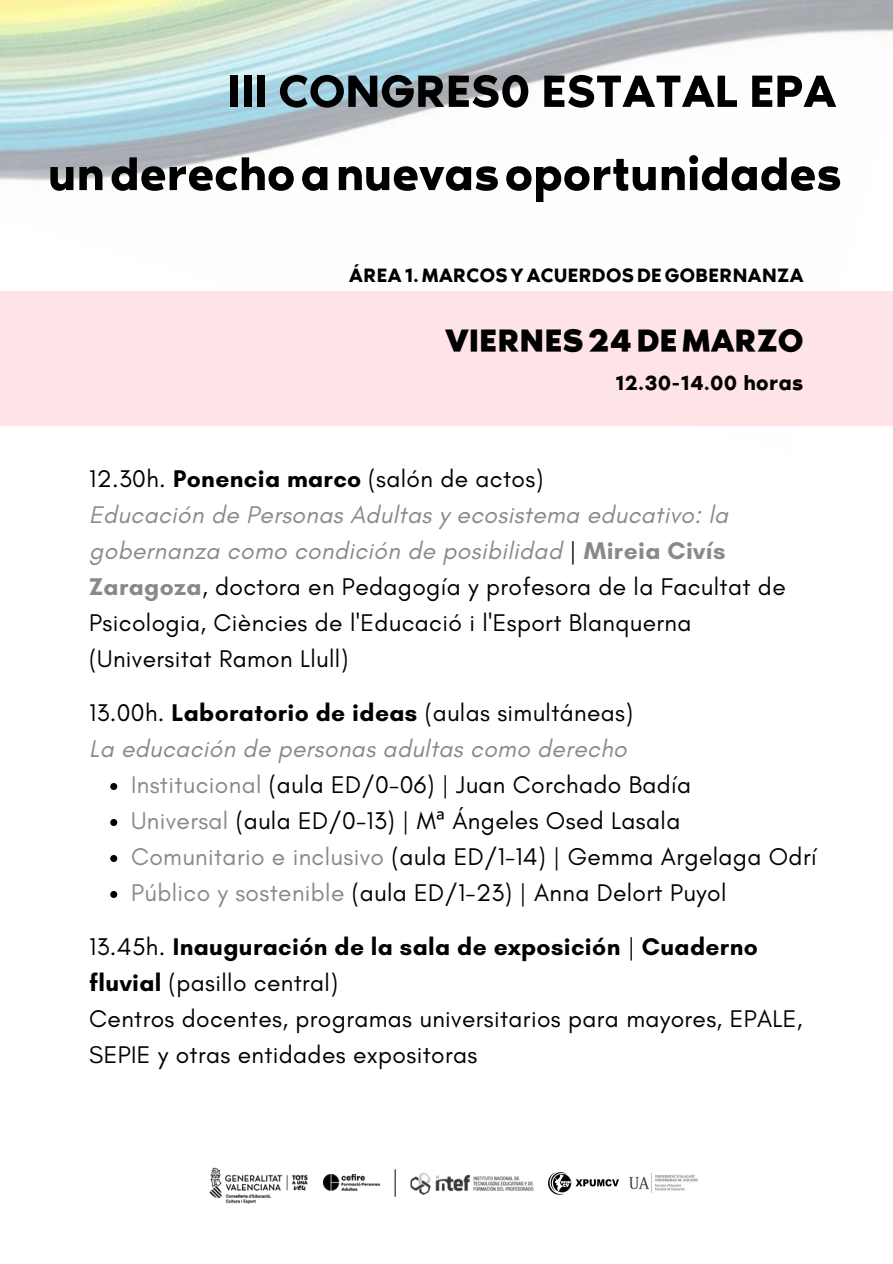
<style>
.page{position:relative;width:893px;height:1264px;background:#fff}
.page>*{position:absolute;margin:0;border:0;box-sizing:border-box;transform-origin:0 0}
.t1{font:60px/83.2px "RTL Media Pro Regular";color:#000;text-align:right}
.t2{font:39.3px "RTL Media Pro Medium";letter-spacing:.015em;color:#000}
.t3{font:26.55px "RTL Media Pro Regular";letter-spacing:.015em;color:#000}
.t4{font:25.2px "RTL Media Pro Regular";letter-spacing:.015em;color:#000}
.t5{font:24.6px/36px "Glacial Indifference";letter-spacing:.015em;color:#000}
.t6{font:italic 24.6px/36px "Glacial Indifference";letter-spacing:.015em;color:#898989}
.s1{font-weight:700}
.s2{font-style:italic;color:#898989}
.s3{font-weight:700;color:#898989}
.s4{font-style:normal;color:#000}
.s5{font-weight:700;font-style:normal;color:#000}
.s6{color:#898989}
.s7{font-family:"Noto Sans"}
</style>
<div class="page">
<img style="left:209px;top:1167px;width:99px;height:37px">
<img style="left:323px;top:1174px;width:56px;height:16px">
<img style="left:410px;top:1172px;width:124px;height:24px">
<img style="left:548px;top:1172px;width:71px;height:22px">
<img style="left:629px;top:1173px;width:68px;height:19px">
<svg style="left:395px;top:1169px;width:1px;height:27px"></svg>
<div style="left:0;top:291px;width:892px;height:135px;background:#fee4e8"></div>
<svg style="left:110px;top:783px;width:7px;height:7px"></svg>
<svg style="left:110px;top:819px;width:7px;height:7px"></svg>
<svg style="left:110px;top:855px;width:7px;height:7px"></svg>
<svg style="left:110px;top:891px;width:7px;height:7px"></svg>
<h1 class="t1" style="left:48px;top:54px;width:794px">III CONGRES0 ESTATAL EPA underechoanuevasoportunidades</h1>
<p class="t4" style="left:349px;top:264px;width:455px">ÁREA1.MARCOSYACUERDOSDEGOBERNANZA</p>
<h2 class="t2" style="left:445px;top:324px;width:359px">VIERNES24DEMARZO</h2>
<p class="t3" style="left:615px;top:371px;width:190px">12.30-14.00 horas</p>
<p class="t5" style="left:89px;top:460px;width:698px">12.30h. <span class="s1">Ponencia marco</span> (salón de actos)<br><span class="s2">Educación de Personas Adultas y ecosistema educativo: la gobernanza como condición de posibilidad</span> | <span class="s3">Mireia Civís Zaragoza</span>, doctora en Pedagogía y profesora de la Facultat de Psicologia, Ciències de l'Educació i l'Esport Blanquerna (Universitat Ramon Llull)</p>
<p class="t6" style="left:89px;top:694px;width:545px"><span class="s4">13.00h.</span> <span class="s5">Laboratorio de ideas</span> <span class="s4">(aulas simultáneas)<br></span>La educación de personas adultas como derecho</p>
<p class="t5" style="left:131px;top:766px;width:687px"><span class="s6">Institucional</span> (aula ED/0-06) | Juan Corchado Badía<br><span class="s6">Universal</span> (aula ED/0-13) | M<span class="s7">ª</span> Ángeles Osed Lasala <span class="s6">Comunitario e inclusivo</span> (aula ED/1-14) | Gemma Argelaga Odrí <span class="s6">Público y sostenible</span> (aula ED/1-23) | Anna Delort Puyol</p>
<p class="t5" style="left:89px;top:928px;width:714px">13.45h. <span class="s1">Inauguración de la sala de exposición</span> | <span class="s1">Cuaderno fluvial</span> (pasillo central)<br>Centros docentes, programas universitarios para mayores, EPALE, SEPIE y otras entidades expositoras</p>
</div>
